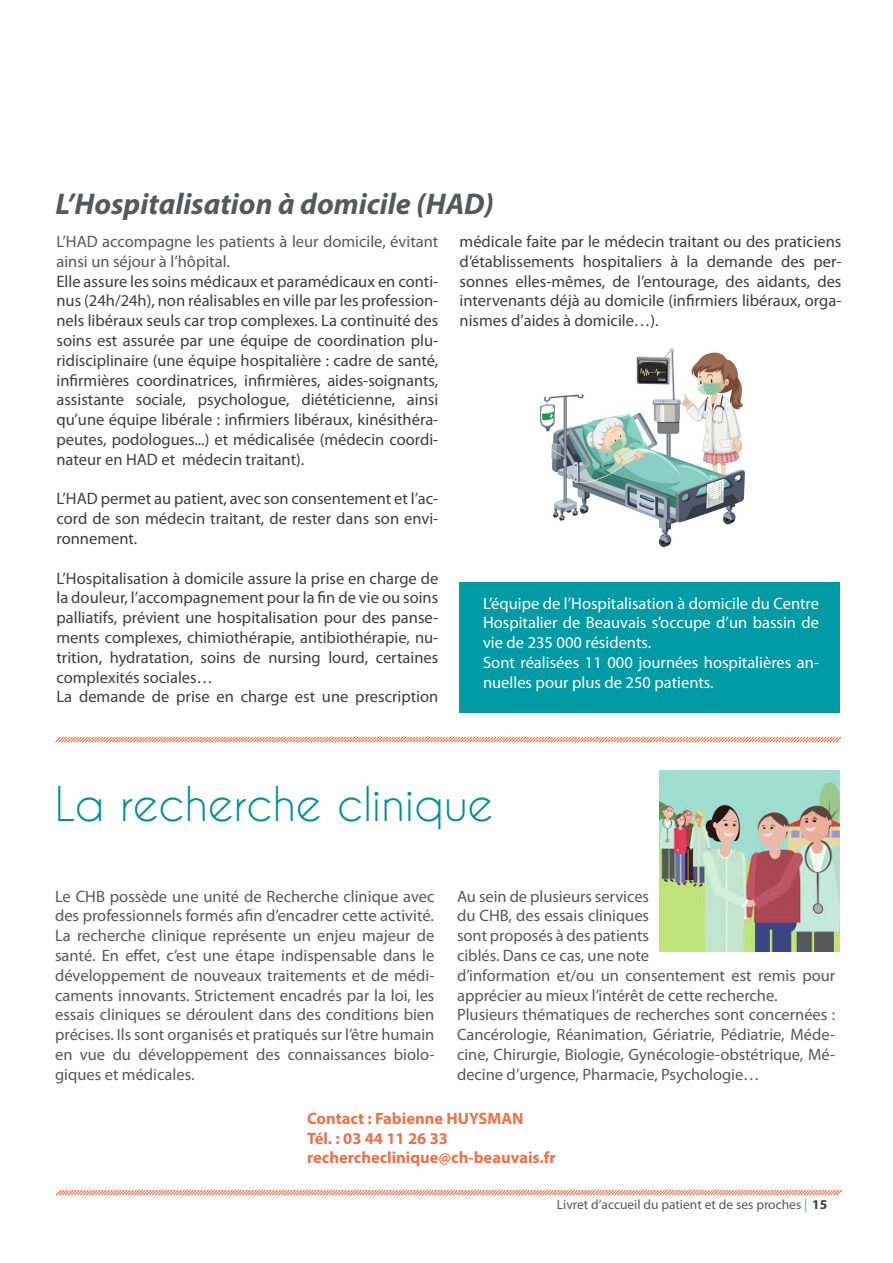
<style>
.page{position:relative;width:893px;height:1263px;background:#fff}
.page>*{position:absolute;margin:0;border:0;box-sizing:border-box;transform-origin:0 0}
.t1{font:45px "Caviar Dreams";color:#008f97}
.t2{font:italic 700 30px "Myriad Pro";color:#57585a}
.intitulé_poste_itiné{font:16.5px/19.8px "Myriad Pro";color:#3e3e3f;text-align:justify}
.intitulé_poste_itiné-2{font:16.5px/19.8px "Myriad Pro";color:#57585a}
.intitulé_poste_itiné-3{font:16.5px/19.8px "Myriad Pro";color:#fff;text-align:justify}
.intitulé_poste_itiné-4{font:700 16.5px "Myriad Pro";color:#ed714c}
.t3{font:13.5px "Myriad Pro";color:#57585a}
.s1{font-family:"Myanmar Text";color:#6ebe44}
.s2{font-weight:700;color:#3e3e3f}
</style>
<div class="page">
<div style="left:459px;top:582px;width:380px;height:130px;background:#009ba4"></div>
<img style="left:540px;top:348px;width:205px;height:200px">
<img style="left:659px;top:771px;width:180px;height:180px">
<svg style="left:55px;top:736px;width:787px;height:7px"></svg>
<svg style="left:56px;top:1189px;width:786px;height:7px"></svg>
<p class="t2" style="left:56px;top:184px;width:440px">L’Hospitalisation à domicile (HAD)</p>
<p class="intitulé_poste_itiné-2" style="left:56px;top:231px;width:383px">L’HAD accompagne les patients à leur domicile, évitant ainsi un séjour à l’hôpital.</p>
<p class="intitulé_poste_itiné" style="left:56px;top:271px;width:383px">Elle assure les soins médicaux et paramédicaux en conti&shy;nus (24h/24h), non réalisables en ville par les profession&shy;nels libéraux seuls car trop complexes. La continuité des soins est assurée par une équipe de coordination plu&shy;ridisciplinaire (une équipe hospitalière : cadre de santé, infirmières coordinatrices, infirmières, aides-soignants, assistante sociale, psychologue, diététicienne, ainsi qu’une équipe libérale : infirmiers libéraux, kinésithéra&shy;peutes, podologues...) et médicalisée (médecin coordi&shy;nateur en HAD et médecin traitant).</p>
<p class="intitulé_poste_itiné" style="left:56px;top:489px;width:383px">L’HAD permet au patient, avec son consentement et l’ac&shy;cord de son médecin traitant, de rester dans son envi&shy;ronnement.</p>
<p class="intitulé_poste_itiné" style="left:56px;top:568px;width:383px">L’Hospitalisation à domicile assure la prise en charge de la douleur, l’accompagnement pour la fin de vie ou soins palliatifs, prévient une hospitalisation pour des panse&shy;ments complexes, chimiothérapie, antibiothérapie, nu&shy;trition, hydratation, soins de nursing lourd, certaines complexités sociales…</p>
<p class="intitulé_poste_itiné" style="left:56px;top:687px;width:383px">La demande de prise en charge est une prescription</p>
<p class="intitulé_poste_itiné" style="left:460px;top:231px;width:383px">médicale faite par le médecin traitant ou des praticiens d’établissements hospitaliers à la demande des per&shy;sonnes elles-mêmes, de l’entourage, des aidants, des intervenants déjà au domicile (infirmiers libéraux, orga&shy;nismes d’aides à domicile…).</p>
<p class="intitulé_poste_itiné-3" style="left:483px;top:593px;width:338px">L’équipe de l’Hospitalisation à domicile du Centre Hospitalier de Beauvais s’occupe d’un bassin de vie de 235 000 résidents.</p>
<p class="intitulé_poste_itiné-3" style="left:483px;top:652px;width:338px">Sont réalisées 11 000 journées hospitalières an&shy;nuelles pour plus de 250 patients.</p>
<p class="t1" style="left:55px;top:777px;width:440px">La recherche clinique</p>
<p class="intitulé_poste_itiné-2" style="left:55px;top:886px;width:381px">Le CHB possède une unité de Recherche clinique avec des professionnels formés afin d’encadrer cette activité.</p>
<p class="intitulé_poste_itiné-2" style="left:55px;top:925px;width:381px;text-align:justify">La recherche clinique représente un enjeu majeur de santé. En effet, c’est une étape indispensable dans le développement de nouveaux traitements et de médi&shy;caments innovants. Strictement encadrés par la loi, les essais cliniques se déroulent dans des conditions bien précises. Ils sont organisés et pratiqués sur l’être humain en vue du développement des connaissances biolo&shy;giques et médicales.</p>
<p class="intitulé_poste_itiné-4" style="left:307px;top:1107px;width:218px">Contact : Fabienne HUYSMAN</p>
<p class="intitulé_poste_itiné-4" style="left:307px;top:1127px;width:142px">Tél. : 03 44 11 26 33</p>
<p class="intitulé_poste_itiné-4" style="left:307px;top:1147px;width:250px">rechercheclinique@ch-beauvais.fr</p>
<p class="intitulé_poste_itiné-2" style="left:457px;top:886px;width:380px">Au sein de plusieurs services<br>du CHB, des essais cliniques<br>sont proposés à des patients<br>ciblés. Dans ce cas, une note<br>d’information et/ou un consentement est remis pour apprécier au mieux l’intérêt de cette recherche.</p>
<p class="intitulé_poste_itiné-2" style="left:457px;top:1005px;width:380px;text-align:justify">Plusieurs thématiques de recherches sont concernées :<br>Cancérologie, Réanimation, Gériatrie, Pédiatrie, Méde&shy;cine, Chirurgie, Biologie, Gynécologie-obstétrique, Mé&shy;decine d’urgence, Pharmacie, Psychologie…</p>
<p class="t3" style="left:557px;top:1196px;width:272px">Livret d’accueil du patient et de ses proches <span class="s1">|</span> <span class="s2">15</span></p>
</div>
